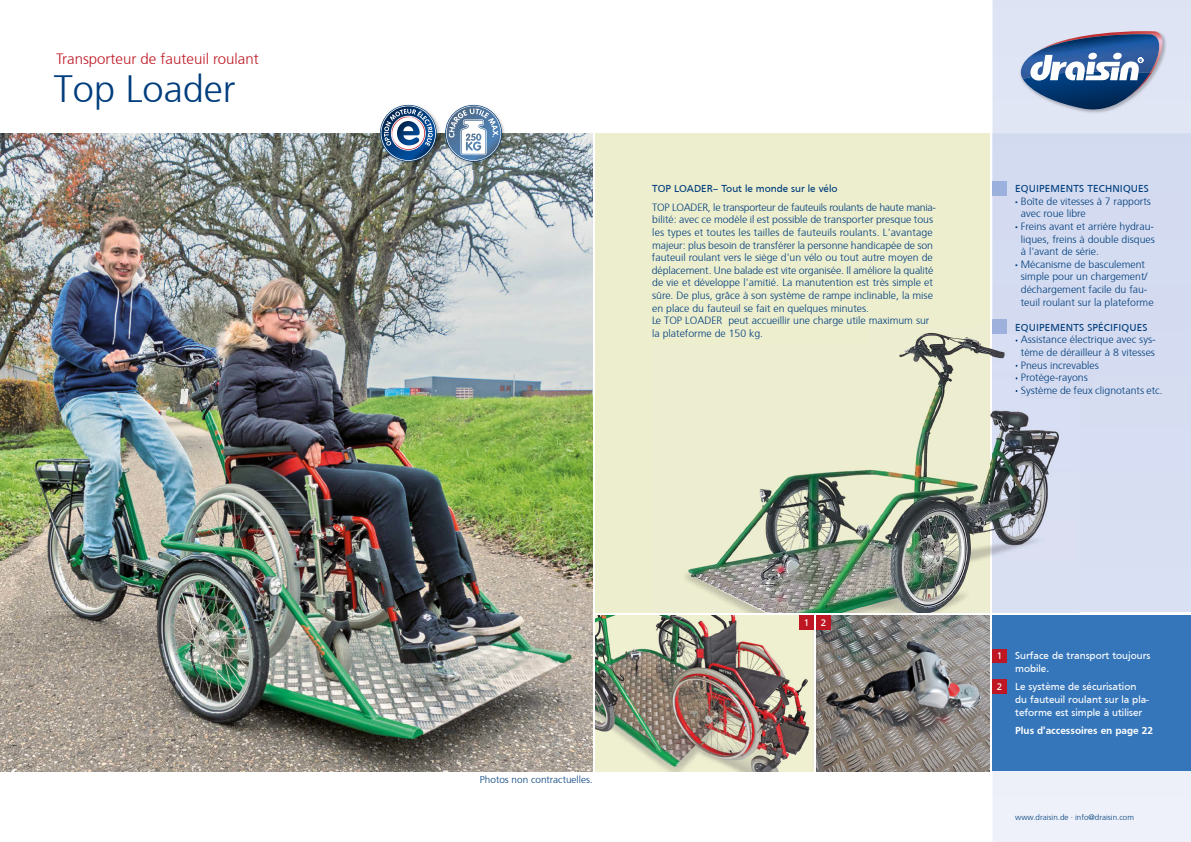
<style>
.page{position:relative;width:1191px;height:842px;background:#fff}
.page>*{position:absolute;margin:0;border:0;box-sizing:border-box;transform-origin:0 0}
.t1{font:300 38px "Frutiger";color:#003d7c}
.t2{font:300 15px "Frutiger";color:#be1622}
.t3{font:300 10.5px/12.6px "Frutiger";color:#003d7c}
.t4{font:10.5px/12.6px "Frutiger";color:#fff}
.t5{font:10.5px "Frutiger";letter-spacing:.015em;color:#003d7c}
.t6{font:700 10.5px "Frutiger";color:#fff}
.t7{font:300 10px "Frutiger";color:#003d7c}
.t8{font:10px "Frutiger";color:#fff}
.t9{font:300 8px "Frutiger";color:#003d7c}
.s1{font-weight:900;font-stretch:condensed}
</style>
<div class="page">
<div style="left:992px;top:133px;width:199px;height:479px;background:#d4dcf1"></div>
<img style="left:816px;top:615px;width:173px;height:156px">
<img style="left:0;top:133px;width:592px;height:638px">
<div style="left:595px;top:133px;width:394px;height:479px;background:#eceece"></div>
<img style="left:595px;top:615px;width:219px;height:156px">
<div style="left:799px;top:615px;width:15px;height:14px;background:#be1622"></div>
<div style="left:816px;top:615px;width:15px;height:14px;background:#be1622"></div>
<div style="left:992px;top:615px;width:199px;height:156px;background:#3576bb"></div>
<div style="left:992px;top:649px;width:14px;height:13px;background:#be1622"></div>
<div style="left:992px;top:680px;width:14px;height:14px;background:#be1622"></div>
<img style="left:992px;top:181px;width:14px;height:15px">
<img style="left:376px;top:104px;width:133px;height:65px">
<svg style="left:445px;top:105px;width:57px;height:57px"></svg>
<svg style="left:446px;top:106px;width:55px;height:55px"></svg>
<svg style="left:446px;top:106px;width:54px;height:54px"></svg>
<svg style="left:449px;top:108px;width:49px;height:47px"></svg>
<svg style="left:380px;top:105px;width:57px;height:57px"></svg>
<svg style="left:381px;top:106px;width:55px;height:55px"></svg>
<svg style="left:381px;top:106px;width:54px;height:54px"></svg>
<svg style="left:391px;top:116px;width:35px;height:35px"></svg>
<svg style="left:391px;top:117px;width:34px;height:33px"></svg>
<div style="left:392px;top:117px;width:32px;height:32px;background:#fff;border-radius:50%"></div>
<svg style="left:384px;top:109px;width:49px;height:37px"></svg>
<img style="left:992px;top:319px;width:14px;height:4px">
<img style="left:685px;top:323px;width:394px;height:289px">
<img style="left:1017px;top:28px;width:153px;height:89px">
<svg style="left:1016px;top:31px;width:146px;height:78px;background:#748cb2"></svg>
<div style="left:645px;top:318px;width:331px;height:9px;background:#eceece"></div>
<div style="left:645px;top:326px;width:224px;height:18px;background:#eceece"></div>
<div style="left:1011px;top:320px;width:73px;height:14px;background:#d4dbf0"></div>
<div style="left:1019px;top:320px;width:73px;height:79px;background:#d4dbf0"></div>
<h2 class="t2" style="left:56px;top:48px;width:204px">Transporteur de fauteuil roulant</h2>
<h1 class="t1" style="left:54px;top:62px;width:183px">Top Loader</h1>
<p class="t5" style="left:652px;top:183px;width:187px">TOP LOADER– Tout le monde sur le vélo</p>
<p class="t3" style="left:652px;top:200px;width:285px">TOP LOADER, le transporteur de fauteuils roulants de haute mania&shy;bilité: avec ce modèle il est possible de transporter presque tous les types et toutes les tailles de fauteuils roulants. L'avantage majeur: plus besoin de transférer la personne handicapée de son fauteuil roulant vers le siège d'un vélo ou tout autre moyen de déplacement. Une balade est vite organisée. Il améliore la qualité de vie et développe l'amitié. La manutention est très simple et sûre. De plus, grâce à son système de rampe inclinable, la mise en place du fauteuil se fait en quelques minutes.</p>
<p class="t3" style="left:652px;top:326px;width:88px">teforme de 150 kg.</p>
<p class="t5" style="left:1015px;top:183px;width:135px">EQUIPEMENTS TECHNIQUES</p>
<p class="t3" style="left:1015px;top:194px;width:137px"><span class="s1">·</span> Boîte de vitesses à 7 rapports</p>
<p class="t3" style="left:1020px;top:207px;width:66px">avec roue libre</p>
<p class="t3" style="left:1015px;top:219px;width:140px"><span class="s1">·</span> Freins avant et arrière hydrau-</p>
<p class="t3" style="left:1020px;top:232px;width:135px">liques, freins à double disques</p>
<p class="t3" style="left:1020px;top:244px;width:80px">à l'avant de série.</p>
<p class="t3" style="left:1015px;top:257px;width:131px"><span class="s1">·</span> Mécanisme de basculement</p>
<p class="t3" style="left:1020px;top:270px;width:128px">simple pour un chargement/</p>
<p class="t3" style="left:1020px;top:282px;width:128px">déchargement facile du fau-</p>
<p class="t3" style="left:1020px;top:295px;width:134px">teuil roulant sur la plateforme</p>
<p class="t3" style="left:1015px;top:333px;width:142px"><span class="s1">·</span> Assistance électrique avec sys-</p>
<p class="t3" style="left:1015px;top:358px;width:149px"><span class="s1">·</span> Pneus increvables<br><span class="s1">·</span> Protège-rayons<br><span class="s1">·</span> Système de feux clignotants etc.</p>
<p class="t3" style="left:652px;top:313px;width:279px">Le TOP LOADER peut accueillir une charge utile maximum sur la plateforme de 150 kg.</p>
<p class="t5" style="left:1015px;top:321px;width:134px">EQUIPEMENTS SPÉCIFIQUES</p>
<p class="t3" style="left:1020px;top:345px;width:136px">tème de dérailleur à 8 vitesses</p>
<p class="t7" style="left:480px;top:772px;width:114px">Photos non contractuelles.</p>
<p class="t8" style="left:804px;top:617px;width:24px">1 2</p>
<p class="t8" style="left:996px;top:650px;width:7px">1</p>
<p class="t8" style="left:996px;top:681px;width:7px">2</p>
<p class="t4" style="left:1015px;top:649px;width:137px">Surface de transport toujours mobile.</p>
<p class="t4" style="left:1015px;top:680px;width:135px">Le système de sécurisation du fauteuil roulant sur la pla&shy;teforme est simple à utiliser</p>
<p class="t6" style="left:1015px;top:725px;width:139px">Plus d'accessoires en page 22</p>
<p class="t9" style="left:1015px;top:811px;width:120px">www.draisin.de · info@draisin.com</p>
</div>
